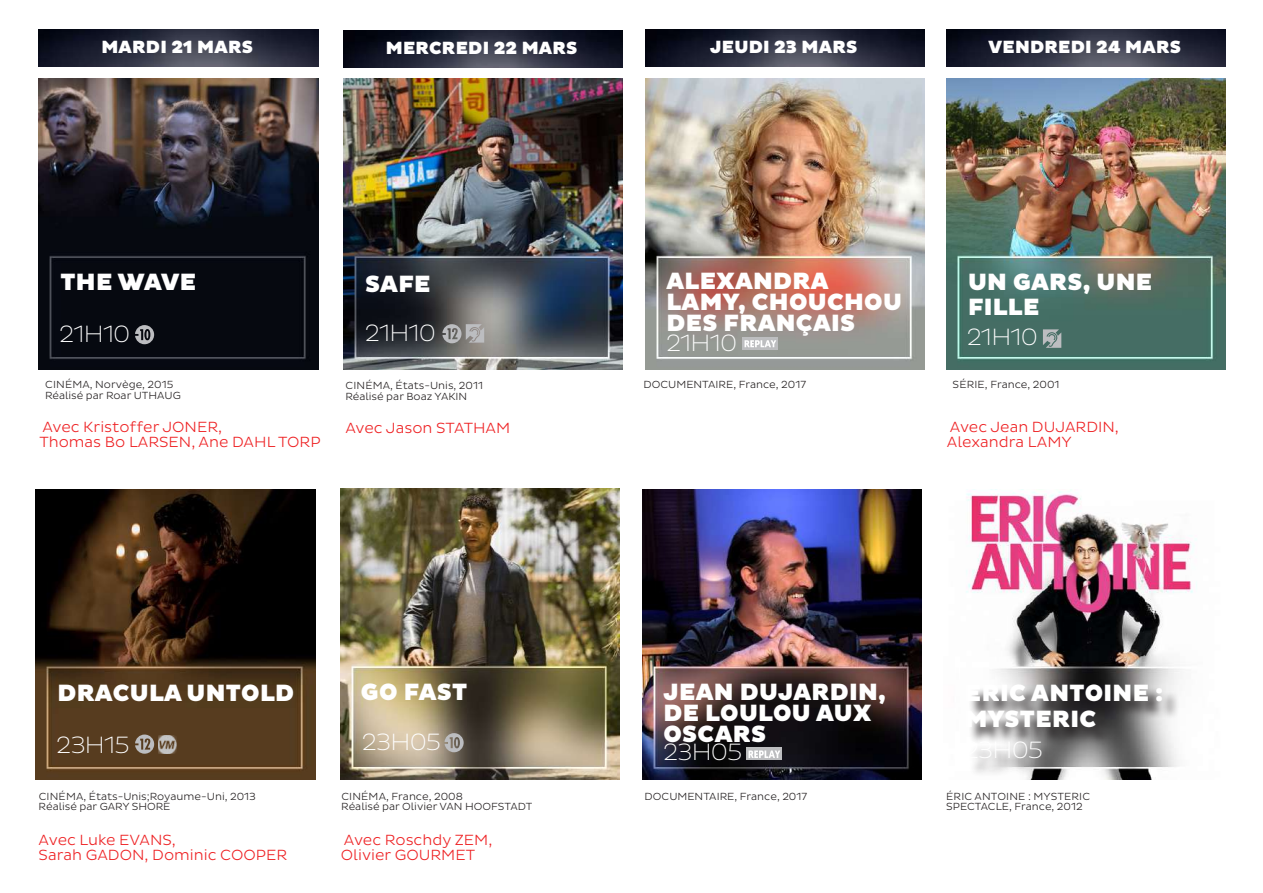
<style>
.page{position:relative;width:1263px;height:893px;background:#fff}
.page>*{position:absolute;margin:0;border:0;box-sizing:border-box;transform-origin:0 0}
.t1{font:900 24px/21px "Pluto Sans";letter-spacing:.015em;color:#fff}
.t2{font:200 24px "Pluto Sans";letter-spacing:-.035em;color:#fff}
.t3{font:900 18px "Pluto Sans";letter-spacing:.015em;color:#fff}
.t4{font:300 15px/15px "Pluto Sans";color:#ee2123}
.t5{font:300 10.5px/10.5px "Pluto Sans";color:#231f20}
</style>
<div class="page">
<img style="left:645px;top:79px;width:279px;height:291px">
<img style="left:946px;top:79px;width:279px;height:291px">
<img style="left:343px;top:79px;width:279px;height:290px">
<img style="left:343px;top:31px;width:279px;height:36px">
<img style="left:645px;top:30px;width:279px;height:36px">
<img style="left:946px;top:30px;width:279px;height:36px">
<img style="left:642px;top:489px;width:279px;height:291px">
<img style="left:966px;top:489px;width:231px;height:291px">
<img style="left:340px;top:489px;width:279px;height:290px">
<div style="left:969px;top:687px;width:211px;height:59px;background:#231f20;opacity:.75"></div>
<div style="left:968px;top:744px;width:92px;height:33px;background:#231f20;opacity:.75"></div>
<img style="left:39px;top:79px;width:279px;height:291px">
<img style="left:39px;top:30px;width:279px;height:36px">
<img style="left:36px;top:489px;width:279px;height:291px">
<svg style="left:442px;top:324px;width:42px;height:19px"></svg>
<svg style="left:444px;top:733px;width:20px;height:19px"></svg>
<svg style="left:135px;top:325px;width:19px;height:19px"></svg>
<svg style="left:135px;top:734px;width:19px;height:20px"></svg>
<img style="left:158px;top:735px;width:18px;height:19px">
<img style="left:742px;top:337px;width:35px;height:13px">
<img style="left:747px;top:747px;width:35px;height:13px">
<svg style="left:1043px;top:329px;width:18px;height:19px"></svg>
<h2 class="t3" style="left:101px;top:37px;width:153px">MARDI 21 MARS</h2>
<h2 class="t3" style="left:386px;top:38px;width:193px">MERCREDI 22 MARS</h2>
<h2 class="t3" style="left:710px;top:37px;width:149px">JEUDI 23 MARS</h2>
<h2 class="t3" style="left:988px;top:37px;width:194px">VENDREDI 24 MARS</h2>
<h1 class="t1" style="left:60px;top:272px;width:137px">THE WAVE</h1>
<h1 class="t2" style="left:59px;top:320px;width:73px">21H10</h1>
<h1 class="t1" style="left:365px;top:274px;width:67px">SAFE</h1>
<h1 class="t1" style="left:666px;top:272px;width:237px">ALEXANDRA<br>LAMY, CHOUCHOU<br>DES FRANÇAIS</h1>
<h1 class="t1" style="left:968px;top:270px;width:186px;line-height:25.5px">UN GARS, UNE<br>FILLE</h1>
<h1 class="t2" style="left:365px;top:319px;width:73px">21H10</h1>
<h1 class="t2" style="left:666px;top:329px;width:73px">21H10</h1>
<h1 class="t2" style="left:967px;top:324px;width:73px">21H10</h1>
<p class="t5" style="left:45px;top:380px;width:137px">CINÉMA, Norvège, 2015<br>Réalisé par Roar UTHAUG</p>
<p class="t5" style="left:345px;top:381px;width:139px">CINÉMA, États-Unis, 2011<br>Réalisé par Boaz YAKIN</p>
<p class="t5" style="left:643px;top:379px;width:164px">DOCUMENTAIRE, France, 2017</p>
<p class="t5" style="left:953px;top:380px;width:108px">SÉRIE, France, 2001</p>
<h3 class="t4" style="left:39px;top:419px;width:283px">Avec Kristoffer JONER,<br>Thomas Bo LARSEN, Ane DAHL TORP</h3>
<h3 class="t4" style="left:345px;top:421px;width:166px">Avec Jason STATHAM</h3>
<h3 class="t4" style="left:947px;top:419px;width:174px">Avec Jean DUJARDIN,<br>Alexandra LAMY</h3>
<h1 class="t1" style="left:57px;top:683px;width:238px">DRACULA UNTOLD</h1>
<h1 class="t2" style="left:56px;top:731px;width:75px">23H15</h1>
<h1 class="t1" style="left:361px;top:682px;width:108px">GO FAST</h1>
<h1 class="t1" style="left:663px;top:682px;width:224px">JEAN DUJARDIN,<br>DE LOULOU AUX<br>OSCARS</h1>
<h1 class="t1" style="left:965px;top:681px;width:200px;line-height:25.5px">ERIC ANTOINE :<br>MYSTERIC</h1>
<h1 class="t2" style="left:362px;top:728px;width:81px">23H05</h1>
<h1 class="t2" style="left:663px;top:738px;width:81px">23H05</h1>
<p class="t5" style="left:39px;top:791px;width:219px">CINÉMA, États-Unis;Royaume-Uni, 2013<br>Réalisé par GARY SHORE</p>
<p class="t5" style="left:341px;top:791px;width:193px">CINÉMA, France, 2008<br>Réalisé par Olivier VAN HOOFSTADT</p>
<p class="t5" style="left:645px;top:791px;width:164px">DOCUMENTAIRE, France, 2017</p>
<p class="t5" style="left:946px;top:791px;width:145px">ÉRIC ANTOINE : MYSTERIC<br>SPECTACLE, France, 2012</p>
<h3 class="t4" style="left:39px;top:832px;width:250px">Avec Luke EVANS,<br>Sarah GADON, Dominic COOPER</h3>
<h3 class="t4" style="left:341px;top:832px;width:153px">Avec Roschdy ZEM,<br>Olivier GOURMET</h3>
</div>
